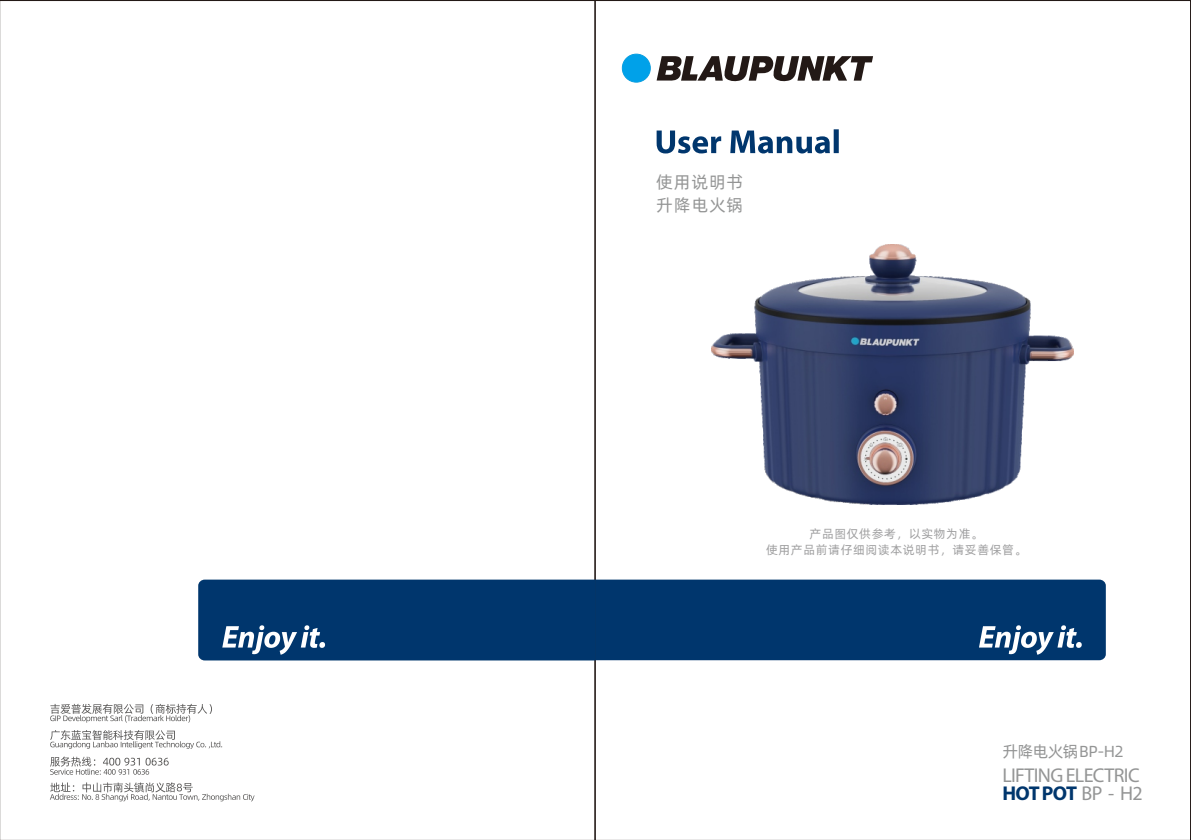
<style>
.page{position:relative;width:1191px;height:840px;background:#fff}
.page>*{position:absolute;margin:0;border:0;box-sizing:border-box;transform-origin:0 0}
.t1{font:20px/18.6px "Myriad Pro";letter-spacing:-.03em;color:#949595}
.t2{font:17px/23.4px "Alibaba Pu Hui Ti R";letter-spacing:.05em;color:#949595}
.t3{font:16px "Alibaba Pu Hui Ti R";letter-spacing:-.04em;color:#949595}
.t4{font:12px/16.4px "Alibaba Pu Hui Ti R";letter-spacing:.05em;color:#9f9fa0;text-align:center}
.s1{font-weight:700;color:#00366d}
</style>
<div class="page">
<div style="left:595px;top:579px;width:510px;height:80px;background:#00366d"></div>
<svg style="left:656px;top:129px;width:182px;height:24px"></svg>
<div style="left:622px;top:54px;width:28px;height:28px;background:#00a1e9;border-radius:50%"></div>
<svg style="left:656px;top:56px;width:217px;height:26px"></svg>
<div style="left:198px;top:579px;width:397px;height:81px;background:#00366d"></div>
<svg style="left:50px;top:703px;width:162px;height:19px"></svg>
<svg style="left:50px;top:730px;width:172px;height:18px"></svg>
<svg style="left:50px;top:756px;width:119px;height:18px"></svg>
<svg style="left:50px;top:782px;width:204px;height:18px"></svg>
<svg style="left:979px;top:625px;width:102px;height:29px"></svg>
<img style="left:712px;top:245px;width:362px;height:259px">
<h2 class="t2" style="left:656px;top:170px;width:89px">使用说明书升降电火锅</h2>
<p class="t4" style="left:766px;top:525px;width:262px">产品图仅供参考，以实物为准。<br>使用产品前请仔细阅读本说明书，请妥善保管。</p>
<h3 class="t3" style="left:1002px;top:743px;width:123px">升降电火锅BP-H2</h3>
<h1 class="t1" style="left:1002px;top:766px;width:142px">LIFTING ELECTRIC<br><span class="s1">HOT POT</span> BP - H2</h1>
</div>
